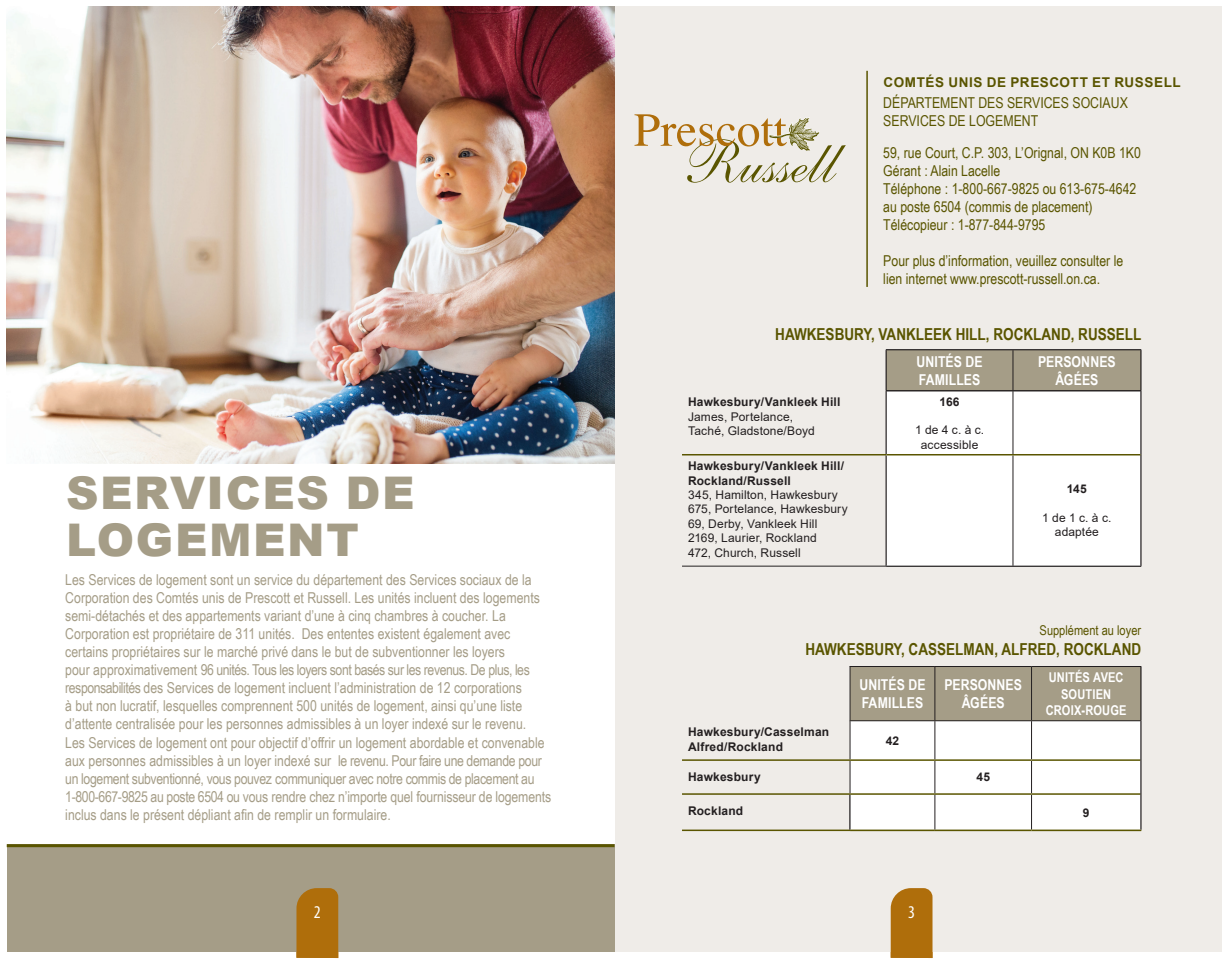
<style>
.page{position:relative;width:1229px;height:959px;background:#fff}
.page>*{position:absolute;margin:0;border:0;box-sizing:border-box;transform-origin:0 0}
.t1{font:900 45px/46.5px "Arial";letter-spacing:.035em;color:#a59d87}
.t2{font:condensed 18px "Myriad Pro";color:#fff}
.t3{font:700 16.5px "Arial Narrow";color:#5a5500}
.t4{font:15px/18px "Arial Narrow";color:#a59d87}
.t5{font:15px/18px "Arial Narrow";color:#5a5500}
.t6{font:700 15px/18px "Arial Narrow";letter-spacing:.005em;color:#fff}
.t7{font:700 13.5px "Arial";letter-spacing:.045em;color:#5a5500}
.t8{font:700 13.5px/16.2px "Arial Narrow";letter-spacing:.01em;color:#fff;text-align:center}
.t9{font:13.5px "Arial Narrow";color:#5a5500}
.t10{font:12px/14.4px "Arial";letter-spacing:.01em;color:#231f20;text-align:center}
.t11{font:700 12px/14.4px "Arial";letter-spacing:.015em;color:#231f20}
</style>
<div class="page">
<div style="left:614px;top:7px;width:608px;height:945px;background:#efece8"></div>
<div style="left:7px;top:8px;width:607px;height:944px;background:#a59d87"></div>
<hr style="left:682px;top:829px;width:168px;height:2px;background:#5a5500">
<hr style="left:682px;top:454px;width:204px;height:1px;background:#5a5500">
<hr style="left:682px;top:565px;width:204px;height:1px;background:#231f20">
<hr style="left:866px;top:71px;width:1px;height:216px;background:#5a5500">
<div style="left:886px;top:391px;width:127px;height:64px;background:#fff"></div>
<div style="left:1013px;top:391px;width:127px;height:64px;background:#fff"></div>
<div style="left:886px;top:455px;width:127px;height:111px;background:#fff"></div>
<div style="left:1013px;top:455px;width:127px;height:111px;background:#fff"></div>
<div style="left:850px;top:720px;width:85px;height:40px;background:#fff"></div>
<div style="left:935px;top:720px;width:96px;height:40px;background:#fff"></div>
<div style="left:1031px;top:720px;width:109px;height:40px;background:#fff"></div>
<div style="left:850px;top:760px;width:85px;height:34px;background:#fff"></div>
<div style="left:935px;top:760px;width:96px;height:34px;background:#fff"></div>
<div style="left:1031px;top:760px;width:109px;height:34px;background:#fff"></div>
<div style="left:850px;top:794px;width:85px;height:36px;background:#fff"></div>
<div style="left:935px;top:794px;width:96px;height:36px;background:#fff"></div>
<div style="left:1031px;top:794px;width:109px;height:36px;background:#fff"></div>
<img style="left:7px;top:7px;width:607px;height:457px">
<div style="left:7px;top:464px;width:607px;height:380px;background:#fff"></div>
<svg style="left:634px;top:114px;width:211px;height:69px"></svg>
<div style="left:886px;top:350px;width:127px;height:41px;background:#a59d87"></div>
<div style="left:1013px;top:350px;width:127px;height:41px;background:#a59d87"></div>
<div style="left:850px;top:666px;width:85px;height:54px;background:#a59d87"></div>
<div style="left:935px;top:666px;width:96px;height:54px;background:#a59d87"></div>
<div style="left:1031px;top:666px;width:109px;height:54px;background:#a59d87"></div>
<hr style="left:1031px;top:760px;width:1px;height:33px;background:#231f20">
<hr style="left:934px;top:760px;width:1px;height:33px;background:#231f20">
<hr style="left:849px;top:760px;width:1px;height:33px;background:#231f20">
<hr style="left:1031px;top:667px;width:1px;height:53px;background:#231f20">
<hr style="left:1031px;top:721px;width:1px;height:38px;background:#231f20">
<hr style="left:934px;top:667px;width:1px;height:53px;background:#231f20">
<hr style="left:934px;top:721px;width:1px;height:38px;background:#231f20">
<hr style="left:849px;top:667px;width:1px;height:53px;background:#231f20">
<hr style="left:849px;top:721px;width:1px;height:38px;background:#231f20">
<hr style="left:682px;top:759px;width:168px;height:1px;background:#5a5500">
<hr style="left:850px;top:759px;width:85px;height:1px;background:#5a5500">
<hr style="left:935px;top:759px;width:96px;height:1px;background:#5a5500">
<hr style="left:1031px;top:759px;width:109px;height:1px;background:#5a5500">
<hr style="left:682px;top:793px;width:168px;height:1px;background:#5a5500">
<hr style="left:850px;top:793px;width:85px;height:1px;background:#5a5500">
<hr style="left:935px;top:793px;width:96px;height:1px;background:#5a5500">
<hr style="left:1031px;top:793px;width:109px;height:1px;background:#5a5500">
<svg style="left:890px;top:888px;width:42px;height:70px;background:#b27416"></svg>
<div style="left:296px;top:888px;width:42px;height:70px;background:#af6e0b"></div>
<hr style="left:886px;top:349px;width:127px;height:1px;background:#231f20">
<hr style="left:886px;top:350px;width:1px;height:40px;background:#231f20">
<hr style="left:1013px;top:349px;width:128px;height:1px;background:#231f20">
<hr style="left:1012px;top:350px;width:1px;height:40px;background:#231f20">
<hr style="left:1140px;top:350px;width:1px;height:40px;background:#231f20">
<hr style="left:886px;top:390px;width:127px;height:1px;background:#231f20">
<hr style="left:886px;top:391px;width:1px;height:63px;background:#231f20">
<hr style="left:1013px;top:390px;width:128px;height:1px;background:#231f20">
<hr style="left:1012px;top:391px;width:1px;height:63px;background:#231f20">
<hr style="left:1140px;top:391px;width:1px;height:64px;background:#231f20">
<hr style="left:886px;top:455px;width:1px;height:110px;background:#231f20">
<hr style="left:1012px;top:455px;width:1px;height:110px;background:#231f20">
<hr style="left:1140px;top:455px;width:1px;height:110px;background:#231f20">
<hr style="left:886px;top:565px;width:127px;height:1px;background:#231f20">
<hr style="left:1013px;top:565px;width:128px;height:1px;background:#231f20">
<hr style="left:886px;top:454px;width:127px;height:1px;background:#5a5500">
<hr style="left:1013px;top:454px;width:127px;height:1px;background:#5a5500">
<hr style="left:934px;top:794px;width:1px;height:35px;background:#231f20">
<hr style="left:1031px;top:794px;width:1px;height:35px;background:#231f20">
<hr style="left:850px;top:829px;width:85px;height:2px;background:#5a5500">
<hr style="left:935px;top:829px;width:96px;height:2px;background:#5a5500">
<hr style="left:1031px;top:829px;width:110px;height:2px;background:#5a5500">
<hr style="left:849px;top:794px;width:1px;height:35px;background:#231f20">
<hr style="left:1140px;top:721px;width:1px;height:39px;background:#231f20">
<hr style="left:1140px;top:760px;width:1px;height:34px;background:#231f20">
<hr style="left:1140px;top:794px;width:1px;height:35px;background:#231f20">
<hr style="left:849px;top:720px;width:86px;height:1px;background:#231f20">
<hr style="left:935px;top:720px;width:96px;height:1px;background:#231f20">
<hr style="left:1031px;top:720px;width:110px;height:1px;background:#231f20">
<hr style="left:849px;top:666px;width:86px;height:1px;background:#231f20">
<hr style="left:935px;top:666px;width:96px;height:1px;background:#231f20">
<hr style="left:1031px;top:666px;width:110px;height:1px;background:#231f20">
<hr style="left:1140px;top:667px;width:1px;height:53px;background:#231f20">
<hr style="left:7px;top:844px;width:607px;height:3px;background:#5a5500">
<h2 class="t1" style="left:66px;top:469px;width:350px">SERVICES DE<br>LOGEMENT</h2>
<h3 class="t7" style="left:883px;top:72px;width:299px">COMTÉS UNIS DE PRESCOTT ET RUSSELL</h3>
<p class="t5" style="left:883px;top:93px;width:246px">DÉPARTEMENT DES SERVICES SOCIAUX<br>SERVICES DE LOGEMENT</p>
<p class="t5" style="left:883px;top:143px;width:259px">59, rue Court, C.P. 303, L’Orignal, ON K0B 1K0</p>
<p class="t5" style="left:883px;top:161px;width:118px">Gérant : Alain Lacelle</p>
<p class="t5" style="left:883px;top:179px;width:255px">Téléphone : 1-800-667-9825 ou 613-675-4642 au poste 6504 (commis de placement)</p>
<p class="t5" style="left:883px;top:215px;width:164px">Télécopieur : 1-877-844-9795</p>
<p class="t5" style="left:883px;top:251px;width:241px">Pour plus d’information, veuillez consulter le lien internet www.prescott-russell.on.ca.</p>
<h3 class="t3" style="left:775px;top:321px;width:368px">HAWKESBURY, VANKLEEK HILL, ROCKLAND, RUSSELL</h3>
<p class="t6" style="left:916px;top:352px;width:68px">UNITÉS DE<br>FAMILLES</p>
<p class="t6" style="left:1038px;top:352px;width:79px;text-align:center">PERSONNES<br>ÂGÉES</p>
<p class="t11" style="left:939px;top:394px;width:22px">166</p>
<p class="t10" style="left:915px;top:423px;width:71px">1 de 4 c. à c. accessible</p>
<p class="t11" style="left:1066px;top:482px;width:21px">145</p>
<p class="t10" style="left:1042px;top:510px;width:71px">1 de 1 c. à c. adaptée</p>
<p class="t11" style="left:688px;top:395px;width:154px">Hawkesbury/Vankleek Hill</p>
<p class="t10" style="left:688px;top:409px;width:128px;text-align:left">James, Portelance,<br>Taché, Gladstone/Boyd</p>
<p class="t11" style="left:688px;top:459px;width:158px">Hawkesbury/Vankleek Hill/<br>Rockland/Russell</p>
<p class="t10" style="left:688px;top:487px;width:151px">345, Hamilton, Hawkesbury</p>
<p class="t10" style="left:688px;top:502px;width:161px">675, Portelance, Hawkesbury</p>
<p class="t10" style="left:688px;top:516px;width:131px">69, Derby, Vankleek Hill</p>
<p class="t10" style="left:688px;top:531px;width:130px">2169, Laurier, Rockland</p>
<p class="t10" style="left:688px;top:545px;width:114px">472, Church, Russell</p>
<p class="t4" style="left:65px;top:570px;width:476px">Les Services de logement sont un service du département des Services sociaux de la Corporation des Comtés unis de Prescott et Russell. Les unités incluent des logements semi-détachés et des appartements variant d’une à cinq chambres à coucher. La Corporation est propriétaire de 311 unités. Des ententes existent également avec</p>
<p class="t9" style="left:1039px;top:620px;width:103px">Supplément au loyer</p>
<p class="t4" style="left:65px;top:642px;width:441px">certains propriétaires sur le marché privé dans le but de subventionner les loyers</p>
<h3 class="t3" style="left:805px;top:636px;width:337px">HAWKESBURY, CASSELMAN, ALFRED, ROCKLAND</h3>
<p class="t4" style="left:65px;top:660px;width:487px">pour approximativement 96 unités. Tous les loyers sont basés sur les revenus. De plus, les responsabilités des Services de logement incluent l’administration de 12 corporations<br>à but non lucratif, lesquelles comprennent 500 unités de logement, ainsi qu’une liste d’attente centralisée pour les personnes admissibles à un loyer indexé sur le revenu.<br>Les Services de logement ont pour objectif d’offrir un logement abordable et convenable aux personnes admissibles à un loyer indexé sur le revenu. Pour faire une demande pour un logement subventionné, vous pouvez communiquer avec notre commis de placement au 1-800-667-9825 au poste 6504 ou vous rendre chez n’importe quel fournisseur de logements inclus dans le présent dépliant afin de remplir un formulaire.</p>
<p class="t6" style="left:859px;top:675px;width:68px">UNITÉS DE<br>FAMILLES</p>
<p class="t6" style="left:944px;top:675px;width:79px;text-align:center">PERSONNES<br>ÂGÉES</p>
<p class="t8" style="left:1045px;top:668px;width:82px">UNITÉS AVEC<br>SOUTIEN<br>CROIX-ROUGE</p>
<p class="t11" style="left:688px;top:725px;width:143px">Hawkesbury/Casselman</p>
<p class="t11" style="left:885px;top:733px;width:15px">42</p>
<p class="t11" style="left:688px;top:739px;width:97px">Alfred/Rockland</p>
<p class="t11" style="left:688px;top:770px;width:74px">Hawkesbury</p>
<p class="t11" style="left:976px;top:770px;width:15px">45</p>
<p class="t11" style="left:688px;top:804px;width:57px">Rockland</p>
<p class="t11" style="left:1082px;top:805px;width:8px">9</p>
<p class="t2" style="left:314px;top:900px;width:8px">2</p>
<p class="t2" style="left:908px;top:900px;width:8px">3</p>
</div>
